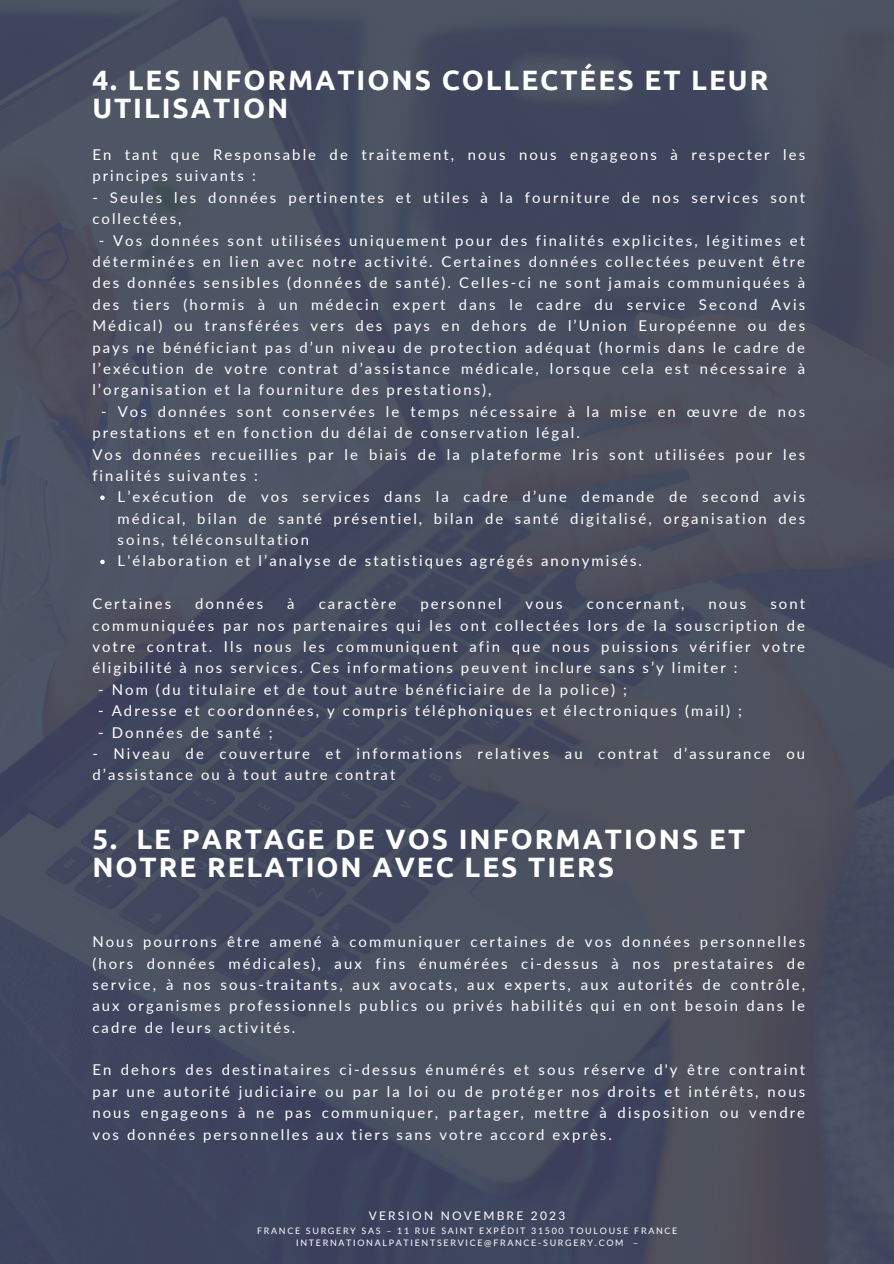
<style>
.page{position:relative;width:894px;height:1264px;background:#fff}
.page>*{position:absolute;margin:0;border:0;box-sizing:border-box;transform-origin:0 0}
.t1{font:700 28.05px/28.2px "Ubuntu";letter-spacing:.07em;color:#fff}
.t2{font:14.85px/21.3px "Lato";letter-spacing:.14em;color:#fff}
.t3{font:11.85px "Lato";letter-spacing:.19em;color:#fff}
.t4{font:8.85px/11.9px "Lato";letter-spacing:.19em;color:#fff;text-align:center}
</style>
<div class="page">
<img style="left:0;top:0;width:893px;height:1263px">
<svg style="left:100px;top:495px;width:5px;height:5px"></svg>
<svg style="left:100px;top:559px;width:5px;height:5px"></svg>
<h1 class="t1" style="left:92px;top:66px;width:677px">4. LES INFORMATIONS COLLECTÉES ET LEUR<br>UTILISATION</h1>
<p class="t2" style="left:92px;top:144px;width:714px">En tant que Responsable de traitement, nous nous engageons à respecter les principes suivants :</p>
<p class="t2" style="left:92px;top:186px;width:714px">- Seules les données pertinentes et utiles à la fourniture de nos services sont collectées,</p>
<p class="t2" style="left:92px;top:229px;width:714px;text-align:justify;text-indent:7px">- Vos données sont utilisées uniquement pour des finalités explicites, légitimes et déterminées en lien avec notre activité. Certaines données collectées peuvent être des données sensibles (données de santé). Celles-ci ne sont jamais communiquées à des tiers (hormis à un médecin expert dans le cadre du service Second Avis Médical) ou transférées vers des pays en dehors de l’Union Européenne ou des pays ne bénéficiant pas d’un niveau de protection adéquat (hormis dans le cadre de l’exécution de votre contrat d’assistance médicale, lorsque cela est nécessaire à l’organisation et la fourniture des prestations),</p>
<p class="t2" style="left:92px;top:400px;width:714px;text-indent:9px">- Vos données sont conservées le temps nécessaire à la mise en œuvre de nos prestations et en fonction du délai de conservation légal.<br>Vos données recueillies par le biais de la plateforme Iris sont utilisées pour les finalités suivantes :</p>
<p class="t2" style="left:118px;top:486px;width:688px">L’exécution de vos services dans la cadre d’une demande de second avis médical, bilan de santé présentiel, bilan de santé digitalisé, organisation des soins, téléconsultation<br>L'élaboration et l’analyse de statistiques agrégés anonymisés.</p>
<p class="t2" style="left:92px;top:593px;width:80px">Certaines</p>
<p class="t2" style="left:195px;top:593px;width:70px">données</p>
<p class="t2" style="left:287px;top:593px;width:9px">à</p>
<p class="t2" style="left:318px;top:593px;width:79px">caractère</p>
<p class="t2" style="left:420px;top:593px;width:83px">personnel</p>
<p class="t2" style="left:525px;top:593px;width:39px">vous</p>
<p class="t2" style="left:586px;top:593px;width:99px">concernant,</p>
<p class="t2" style="left:708px;top:593px;width:39px">nous</p>
<p class="t2" style="left:92px;top:593px;width:714px;text-align:justify;text-indent:677px">sont communiquées par nos partenaires qui les ont collectées lors de la souscription de votre contrat. Ils nous les communiquent afin que nous puissions vérifier votre éligibilité à nos services. Ces informations peuvent inclure sans s’y limiter :</p>
<p class="t2" style="left:98px;top:678px;width:530px">- Nom (du titulaire et de tout autre bénéficiaire de la police) ;</p>
<p class="t2" style="left:98px;top:699px;width:645px">- Adresse et coordonnées, y compris téléphoniques et électroniques (mail) ;</p>
<p class="t2" style="left:98px;top:721px;width:176px">- Données de santé ;</p>
<p class="t2" style="left:92px;top:742px;width:714px">- Niveau de couverture et informations relatives au contrat d’assurance ou d’assistance ou à tout autre contrat</p>
<h1 class="t1" style="left:92px;top:824px;width:654px">5. LE PARTAGE DE VOS INFORMATIONS ET<br>NOTRE RELATION AVEC LES TIERS</h1>
<p class="t2" style="left:92px;top:930px;width:714px;text-align:justify">Nous pourrons être amené à communiquer certaines de vos données personnelles (hors données médicales), aux fins énumérées ci-dessus à nos prestataires de service, à nos sous-traitants, aux avocats, aux experts, aux autorités de contrôle, aux organismes professionnels publics ou privés habilités qui en ont besoin dans le cadre de leurs activités.</p>
<p class="t2" style="left:92px;top:1059px;width:714px;text-align:justify">En dehors des destinataires ci-dessus énumérés et sous réserve d'y être contraint par une autorité judiciaire ou par la loi ou de protéger nos droits et intérêts, nous nous engageons à ne pas communiquer, partager, mettre à disposition ou vendre vos données personnelles aux tiers sans votre accord exprès.</p>
<p class="t3" style="left:368px;top:1208px;width:198px">VERSION NOVEMBRE 2023</p>
<p class="t4" style="left:257px;top:1224px;width:421px">FRANCE SURGERY SAS – 11 RUE SAINT EXPÉDIT 31500 TOULOUSE FRANCE<br>INTERNATIONALPATIENTSERVICE@FRANCE-SURGERY.COM –</p>
</div>
